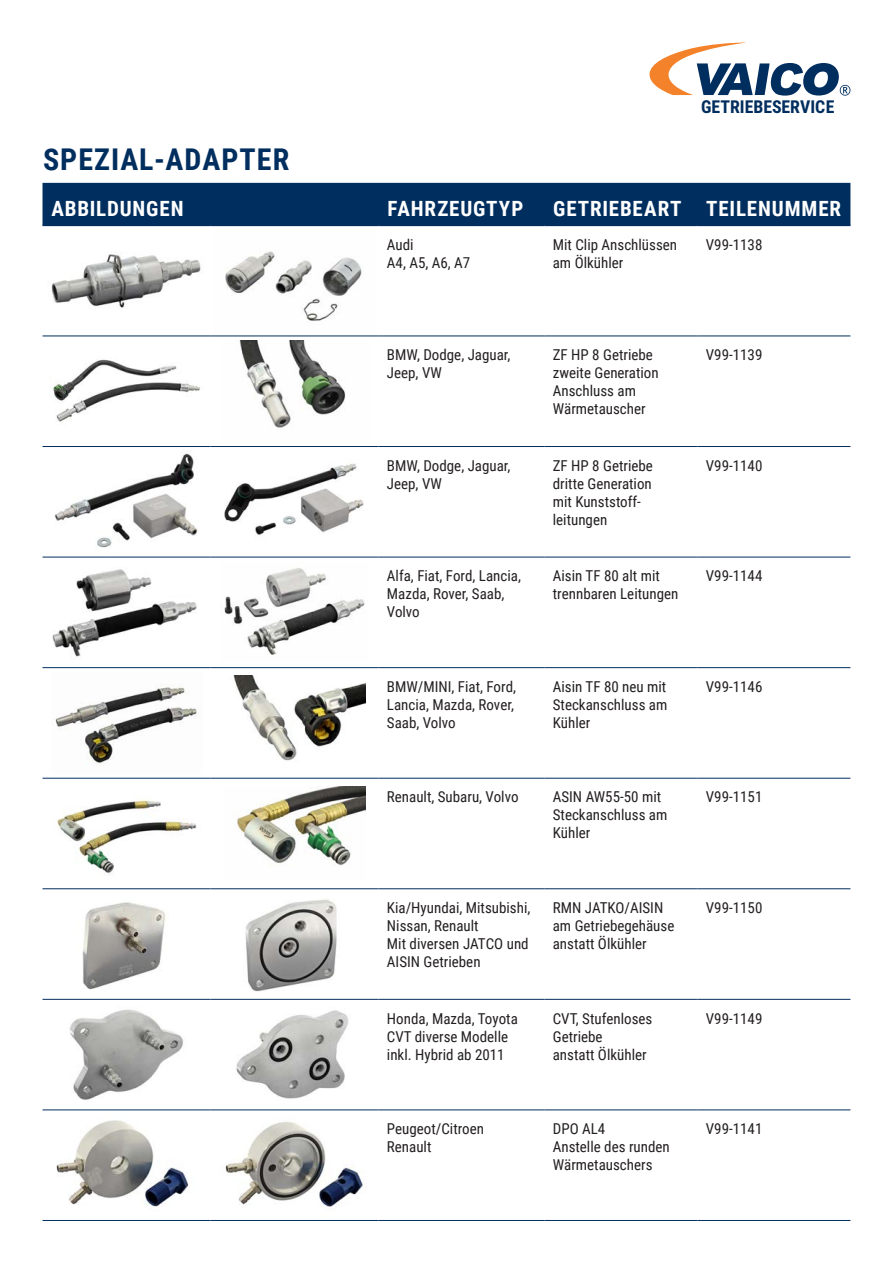
<style>
.page{position:relative;width:893px;height:1263px;background:#fff}
.page>*{position:absolute;margin:0;border:0;box-sizing:border-box;transform-origin:0 0}
.t1{font:700 30px "Roboto Condensed";letter-spacing:.035em;color:#002e5e}
.t2{font:700 21px "Roboto Condensed";letter-spacing:.04em;color:#fff}
.t3{font:700 17.7px "Roboto Condensed";color:#002e5e}
.t4{font:15px/18px "Roboto Condensed";color:#231f20}
</style>
<div class="page">
<div style="left:43px;top:183px;width:807px;height:42px;background:#002e5e"></div>
<hr style="left:43px;top:225px;width:167px;height:1px;background:#002e5e">
<hr style="left:210px;top:225px;width:168px;height:1px;background:#002e5e">
<hr style="left:378px;top:225px;width:166px;height:1px;background:#002e5e">
<hr style="left:544px;top:225px;width:153px;height:1px;background:#002e5e">
<hr style="left:697px;top:225px;width:153px;height:1px;background:#002e5e">
<hr style="left:43px;top:336px;width:167px;height:1px;background:#002e5e">
<hr style="left:210px;top:336px;width:168px;height:1px;background:#002e5e">
<hr style="left:378px;top:336px;width:166px;height:1px;background:#002e5e">
<hr style="left:544px;top:336px;width:153px;height:1px;background:#002e5e">
<hr style="left:697px;top:336px;width:153px;height:1px;background:#002e5e">
<hr style="left:43px;top:446px;width:167px;height:1px;background:#002e5e">
<hr style="left:210px;top:446px;width:168px;height:1px;background:#002e5e">
<hr style="left:378px;top:446px;width:166px;height:1px;background:#002e5e">
<hr style="left:544px;top:446px;width:153px;height:1px;background:#002e5e">
<hr style="left:697px;top:446px;width:153px;height:1px;background:#002e5e">
<hr style="left:43px;top:557px;width:167px;height:1px;background:#002e5e">
<hr style="left:210px;top:557px;width:168px;height:1px;background:#002e5e">
<hr style="left:378px;top:557px;width:166px;height:1px;background:#002e5e">
<hr style="left:544px;top:557px;width:153px;height:1px;background:#002e5e">
<hr style="left:697px;top:557px;width:153px;height:1px;background:#002e5e">
<hr style="left:43px;top:667px;width:167px;height:1px;background:#002e5e">
<hr style="left:210px;top:667px;width:168px;height:1px;background:#002e5e">
<hr style="left:378px;top:667px;width:166px;height:1px;background:#002e5e">
<hr style="left:544px;top:667px;width:153px;height:1px;background:#002e5e">
<hr style="left:697px;top:667px;width:153px;height:1px;background:#002e5e">
<hr style="left:43px;top:778px;width:167px;height:1px;background:#002e5e">
<hr style="left:210px;top:778px;width:168px;height:1px;background:#002e5e">
<hr style="left:378px;top:778px;width:166px;height:1px;background:#002e5e">
<hr style="left:544px;top:778px;width:153px;height:1px;background:#002e5e">
<hr style="left:697px;top:778px;width:153px;height:1px;background:#002e5e">
<hr style="left:43px;top:888px;width:167px;height:1px;background:#002e5e">
<hr style="left:210px;top:888px;width:168px;height:1px;background:#002e5e">
<hr style="left:378px;top:888px;width:166px;height:1px;background:#002e5e">
<hr style="left:544px;top:888px;width:153px;height:1px;background:#002e5e">
<hr style="left:697px;top:888px;width:153px;height:1px;background:#002e5e">
<hr style="left:43px;top:999px;width:167px;height:1px;background:#002e5e">
<hr style="left:210px;top:999px;width:168px;height:1px;background:#002e5e">
<hr style="left:378px;top:999px;width:166px;height:1px;background:#002e5e">
<hr style="left:544px;top:999px;width:153px;height:1px;background:#002e5e">
<hr style="left:697px;top:999px;width:153px;height:1px;background:#002e5e">
<hr style="left:43px;top:1109px;width:167px;height:1px;background:#002e5e">
<hr style="left:210px;top:1109px;width:168px;height:1px;background:#002e5e">
<hr style="left:378px;top:1109px;width:166px;height:1px;background:#002e5e">
<hr style="left:544px;top:1109px;width:153px;height:1px;background:#002e5e">
<hr style="left:697px;top:1109px;width:153px;height:1px;background:#002e5e">
<hr style="left:43px;top:1220px;width:167px;height:1px;background:#002e5e">
<hr style="left:210px;top:1220px;width:168px;height:1px;background:#002e5e">
<hr style="left:378px;top:1220px;width:166px;height:1px;background:#002e5e">
<hr style="left:544px;top:1220px;width:153px;height:1px;background:#002e5e">
<hr style="left:697px;top:1220px;width:153px;height:1px;background:#002e5e">
<img style="left:51px;top:254px;width:150px;height:54px">
<img style="left:225px;top:251px;width:137px;height:70px">
<img style="left:53px;top:359px;width:147px;height:63px">
<img style="left:239px;top:341px;width:107px;height:87px">
<img style="left:54px;top:453px;width:144px;height:95px">
<img style="left:224px;top:463px;width:140px;height:73px">
<img style="left:52px;top:569px;width:145px;height:88px">
<img style="left:224px;top:568px;width:141px;height:87px">
<img style="left:55px;top:686px;width:144px;height:79px">
<img style="left:233px;top:676px;width:132px;height:85px">
<img style="left:57px;top:797px;width:140px;height:78px">
<img style="left:236px;top:786px;width:129px;height:80px">
<img style="left:82px;top:902px;width:84px;height:88px">
<img style="left:245px;top:899px;width:92px;height:93px">
<img style="left:69px;top:1009px;width:114px;height:91px">
<img style="left:236px;top:1010px;width:113px;height:89px">
<img style="left:56px;top:1120px;width:133px;height:87px">
<img style="left:225px;top:1121px;width:138px;height:86px">
<svg style="left:649px;top:43px;width:201px;height:53px"></svg>
<h1 class="t1" style="left:43px;top:138px;width:248px">SPEZIAL-ADAPTER</h1>
<p class="t3" style="left:701px;top:95px;width:135px">GETRIEBESERVICE</p>
<h2 class="t2" style="left:51px;top:194px;width:134px">ABBILDUNGEN</h2>
<h2 class="t2" style="left:387px;top:194px;width:137px">FAHRZEUGTYP</h2>
<h2 class="t2" style="left:553px;top:194px;width:289px">GETRIEBEART TEILENUMMER</h2>
<p class="t4" style="left:387px;top:235px;width:85px">Audi<br>A4, A5, A6, A7</p>
<p class="t4" style="left:553px;top:235px;width:126px">Mit Clip Anschlüssen am Ölkühler</p>
<p class="t4" style="left:706px;top:235px;width:58px">V99-1138</p>
<p class="t4" style="left:387px;top:345px;width:125px">BMW, Dodge, Jaguar,<br>Jeep, VW</p>
<p class="t4" style="left:553px;top:345px;width:107px">ZF HP 8 Getriebe zweite Generation<br>Anschluss am<br>Wärmetauscher</p>
<p class="t4" style="left:706px;top:345px;width:58px">V99-1139</p>
<p class="t4" style="left:387px;top:456px;width:125px">BMW, Dodge, Jaguar,<br>Jeep, VW</p>
<p class="t4" style="left:553px;top:456px;width:102px">ZF HP 8 Getriebe dritte Generation mit Kunststoff&shy;leitungen</p>
<p class="t4" style="left:706px;top:456px;width:58px">V99-1140</p>
<p class="t4" style="left:387px;top:566px;width:136px">Alfa, Fiat, Ford, Lancia,<br>Mazda, Rover, Saab,<br>Volvo</p>
<p class="t4" style="left:553px;top:566px;width:127px">Aisin TF 80 alt mit trennbaren Leitungen</p>
<p class="t4" style="left:706px;top:566px;width:58px">V99-1144</p>
<p class="t4" style="left:387px;top:677px;width:131px">BMW/MINI, Fiat, Ford,<br>Lancia, Mazda, Rover,<br>Saab, Volvo</p>
<p class="t4" style="left:553px;top:677px;width:116px;text-align:justify">Aisin TF 80 neu mit Steckanschluss am Kühler</p>
<p class="t4" style="left:706px;top:677px;width:58px">V99-1146</p>
<p class="t4" style="left:387px;top:787px;width:133px">Renault, Subaru, Volvo</p>
<p class="t4" style="left:553px;top:787px;width:116px">ASIN AW55-50 mit<br>Steckanschluss am<br>Kühler</p>
<p class="t4" style="left:706px;top:787px;width:58px">V99-1151</p>
<p class="t4" style="left:387px;top:898px;width:145px">Kia/Hyundai, Mitsubishi,<br>Nissan, Renault<br>Mit diversen JATCO und<br>AISIN Getrieben</p>
<p class="t4" style="left:553px;top:898px;width:123px">RMN JATKO/AISIN am Getriebegehäuse anstatt Ölkühler</p>
<p class="t4" style="left:706px;top:898px;width:58px">V99-1150</p>
<p class="t4" style="left:387px;top:1009px;width:132px">Honda, Mazda, Toyota<br>CVT diverse Modelle inkl. Hybrid ab 2011</p>
<p class="t4" style="left:553px;top:1009px;width:101px">CVT, Stufenloses<br>Getriebe<br>anstatt Ölkühler</p>
<p class="t4" style="left:706px;top:1009px;width:58px">V99-1149</p>
<p class="t4" style="left:387px;top:1119px;width:99px">Peugeot/Citroen<br>Renault</p>
<p class="t4" style="left:553px;top:1119px;width:119px">DPO AL4<br>Anstelle des runden<br>Wärmetauschers</p>
<p class="t4" style="left:706px;top:1119px;width:58px">V99-1141</p>
</div>
